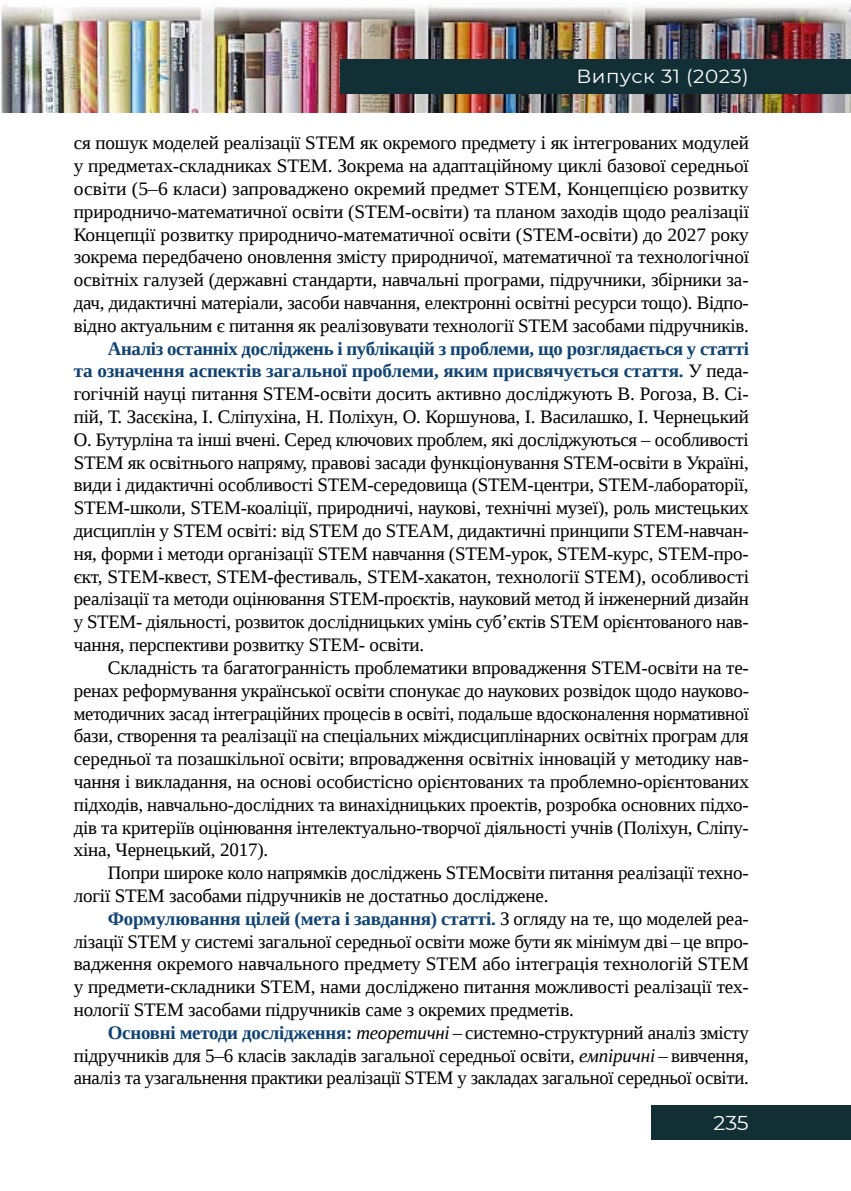
<style>
.page{position:relative;width:851px;height:1191px;background:#fff}
.page>*{position:absolute;margin:0;border:0;box-sizing:border-box;transform-origin:0 0}
.t1{font:20px "Montserrat";color:#fff;scale:1.05 1}
.t2{font:19px/22.8px "Liberation Serif";letter-spacing:-.01em;color:#000;text-align:justify}
.t3{font:19px "Montserrat";letter-spacing:.025em;color:#fff;scale:1.05 1}
.s1{font-weight:700;color:#0f4372}
.s2{font-style:italic}
</style>
<div class="page">
<img style="left:1px;top:4px;width:849px;height:109px">
<div style="left:340px;top:60px;width:510px;height:34px;background:#122f35"></div>
<div style="left:651px;top:1106px;width:199px;height:34px;background:#122f35"></div>
<p class="t3" style="left:576px;top:63px;width:166px">Випуск 31 (2023)</p>
<p class="t2" style="left:74px;top:131px;width:676px">ся пошук моделей реалізації STEM як окремого предмету і як інтегрованих модулей у предметах-складниках STEM. Зокрема на адаптаційному циклі базової середньої освіти (5–6 класи) запроваджено окремий предмет STEM, Концепцією розвитку природничо-математичної освіти (STEM‑освіти) та планом заходів щодо реалізації Концепції розвитку природничо-математичної освіти (STEM‑освіти) до 2027 року зокрема передбачено оновлення змісту природничої, математичної та технологічної освітніх галузей (державні стандарти, навчальні програми, підручники, збірники за&shy;дач, дидактичні матеріали, засоби навчання, електронні освітні ресурси тощо). Відпо&shy;відно актуальним є питання як реалізовувати технології STEM засобами підручників.</p>
<p class="t2" style="left:74px;top:337px;width:676px;text-indent:34px"><span class="s1">Аналіз останніх досліджень і публікацій з проблеми, що розглядається у статті та означення аспектів загальної проблеми, яким присвячується стаття.</span> У педа&shy;гогічній науці питання STEM‑освіти досить активно досліджують В. Рогоза, В. Сі&shy;пій, Т. Засєкіна, І. Сліпухіна, Н. Поліхун, О. Коршунова, І. Василашко, І. Чернецький О. Бутурліна та інші вчені. Серед ключових проблем, які досліджуються – особливості STEM як освітнього напряму, правові засади функціонування STEM‑освіти в Україні, види і дидактичні особливості STEM‑середовища (STEM‑центри, STEM‑лабораторії, STEM‑школи, STEM‑коаліції, природничі, наукові, технічні музеї), роль мистецьких дисциплін у STEM освіті: від STEM до STEАM, дидактичні принципи STEM‑навчан&shy;ня, форми і методи організації STEM навчання (STEM‑урок, STEM‑курс, STEM‑про&shy;єкт, STEM‑квест, STEM‑фестиваль, STEM‑хакатон, технології STEM), особливості реалізації та методи оцінювання STEM‑проєктів, науковий метод й інженерний дизайн у STEM- діяльності, розвиток дослідницьких умінь суб’єктів STEM орієнтованого нав&shy;чання, перспективи розвитку STEM- освіти.</p>
<p class="t2" style="left:74px;top:656px;width:676px;text-indent:34px">Складність та багатогранність проблематики впровадження STEM‑освіти на те&shy;ренах реформування української освіти спонукає до наукових розвідок щодо науково&shy;методичних засад інтеграційних процесів в освіті, подальше вдосконалення нормативної бази, створення та реалізації на спеціальних міждисциплінарних освітніх програм для середньої та позашкільної освіти; впровадження освітніх інновацій у методику нав&shy;чання і викладання, на основі особистісно орієнтованих та проблемно-орієнтованих підходів, навчально-дослідних та винахідницьких проектів, розробка основних підхо&shy;дів та критеріїв оцінювання інтелектуально-творчої діяльності учнів (Поліхун, Сліпу&shy;хіна, Чернецький, 2017).</p>
<p class="t2" style="left:74px;top:861px;width:676px;text-indent:34px">Попри широке коло напрямків досліджень STEMосвіти питання реалізації техно&shy;логії STEM засобами підручників не достатньо досліджене.</p>
<p class="t2" style="left:74px;top:907px;width:676px;text-indent:34px"><span class="s1">Формулювання цілей (мета і завдання) статті.</span> З огляду на те, що моделей реа&shy;лізації STEM у системі загальної середньої освіти може бути як мінімум дві – це впро&shy;вадження окремого навчального предмету STEM або інтеграція технологій STEM у предмети-складники STEM, нами досліджено питання можливості реалізації тех&shy;нології STEM засобами підручників саме з окремих предметів.</p>
<p class="t2" style="left:74px;top:1021px;width:676px;text-indent:34px"><span class="s1">Основні методи дослідження:</span> <span class="s2">теоретичні</span> – системно-структурний аналіз змісту підручників для 5–6 класів закладів загальної середньої освіти, <span class="s2">емпіричні</span> – вивчення, аналіз та узагальнення практики реалізації STEM у закладах загальної середньої освіти.</p>
<p class="t1" style="left:713px;top:1109px;width:35px">235</p>
</div>
